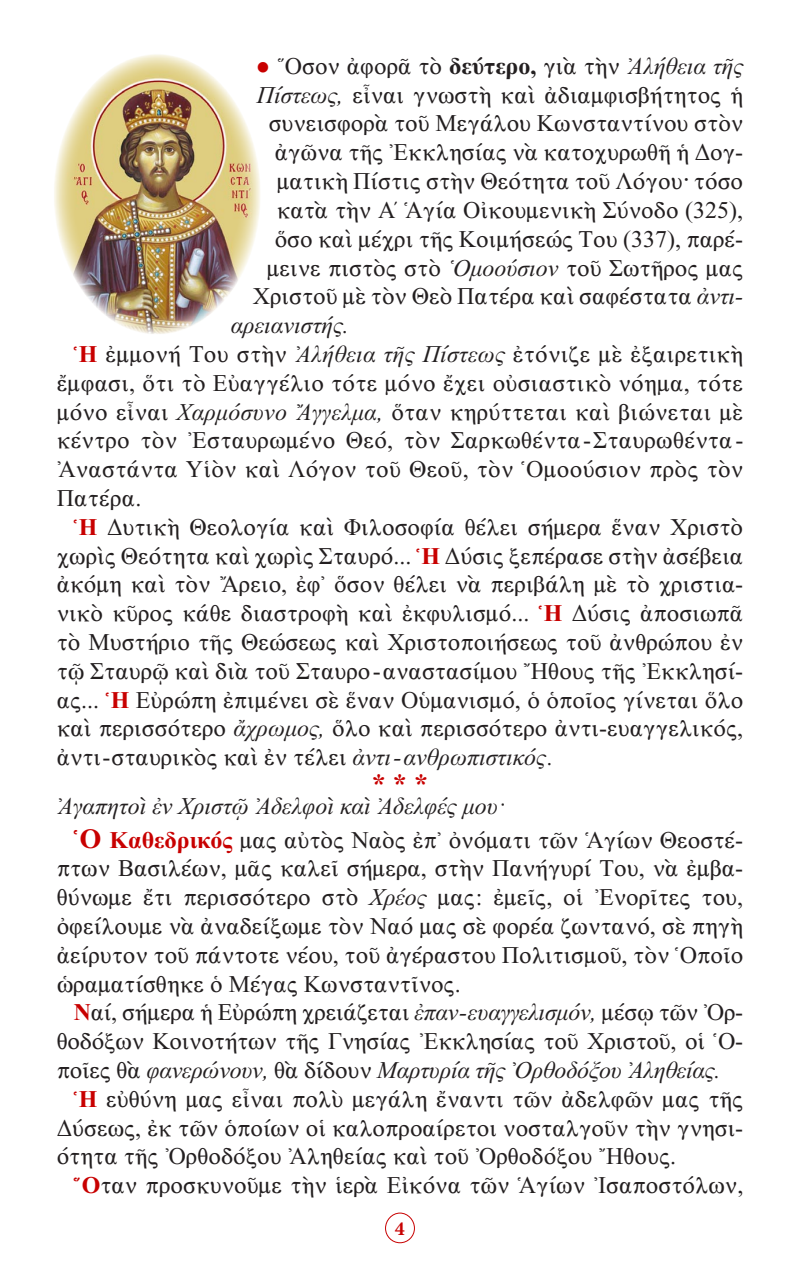
<style>
.page{position:relative;width:800px;height:1270px;background:#fff}
.page>*{position:absolute;margin:0;border:0;box-sizing:border-box;transform-origin:0 0}
.Asteriskoi{font:28px "CTOS New Times Bold Test 1";color:#c80000}
.t1{font:24px/28.8px "CTOS New Times Roman Test 1";color:#231f20;text-align:justify}
.t2{font:24px "CTOS New Times Italic Test 1";color:#231f20}
.t3{font:700 20px "Minion Pro";color:#c80000}
.s1{font-family:"Bookman Old Style";color:#c80000}
.s2{font-family:"CTOS New Times Bold Test 1"}
.s3{font-family:"CTOS New Times Italic Test 1"}
.s4{font-family:"CTOS New Times Bold Test 1";color:#c80000}
.s5{font-family:"CTOS New Times Bold Test 1";font-size:28px;color:#c80000}
.s6{font-family:"CTOS New Times Roman Test 1"}
</style>
<div class="page">
<div style="left:385px;top:1213px;width:30px;height:30px;border:1px solid #c80000;border-radius:50%"></div>
<img style="left:54px;top:54px;width:206px;height:280px">
<p class="t1" style="left:256px;top:52px;width:489px"><span class="s1">●</span> Ὅσον ἀφορᾶ τὸ <span class="s2">δεύτερο,</span> γιὰ τὴν <span class="s3">Ἀλήθεια τῆς</span></p>
<p class="t1" style="left:257px;top:80px;width:488px"><span class="s3">Πίστεως,</span> εἶναι γνωστὴ καὶ ἀδιαμφισβήτητος ἡ</p>
<p class="t1" style="left:269px;top:109px;width:476px">συνεισφορὰ τοῦ Μεγάλου Κωνσταντίνου στὸν</p>
<p class="t1" style="left:275px;top:138px;width:470px">ἀγῶνα τῆς Ἐκκλησίας νὰ κατοχυρωθῆ ἡ Δογ-</p>
<p class="t1" style="left:277px;top:167px;width:468px">ματικὴ Πίστις στὴν Θεότητα τοῦ Λόγου· τόσο</p>
<p class="t1" style="left:277px;top:196px;width:468px">κατὰ τὴν Α΄ Ἁγία Οἰκουμενικὴ Σύνοδο (325),</p>
<p class="t1" style="left:275px;top:224px;width:470px">ὅσο καὶ μέχρι τῆς Κοιμήσεώς Του (337), παρέ-</p>
<p class="t1" style="left:267px;top:253px;width:478px">μεινε πιστὸς στὸ <span class="s3">Ὁμοούσιον</span> τοῦ Σωτῆρος μας</p>
<p class="t1" style="left:253px;top:282px;width:492px">Χριστοῦ μὲ τὸν Θεὸ Πατέρα καὶ σαφέστατα <span class="s3">ἀντι-</span></p>
<p class="t2" style="left:231px;top:312px;width:120px">αρειανιστής.</p>
<p class="t1" style="left:57px;top:340px;width:688px;text-indent:17px"><span class="s4">Ἡ</span> ἐμμονή Του στὴν <span class="s3">Ἀλήθεια τῆς Πίστεως</span> ἐτόνιζε μὲ ἐξαιρετικὴ ἔμφασι, ὅτι τὸ Εὐαγγέλιο τότε μόνο ἔχει οὐσιαστικὸ νόημα, τότε μόνο εἶναι <span class="s3">Χαρμόσυνο Ἄγγελμα,</span> ὅταν κηρύττεται καὶ βιώνεται μὲ κέντρο τὸν Ἐσταυρωμένο Θεό, τὸν Σαρκωθέντα-Σταυρωθέντα-Ἀναστάντα Υἱὸν καὶ Λόγον τοῦ Θεοῦ, τὸν Ὁμοούσιον πρὸς τὸν Πατέρα.</p>
<p class="t1" style="left:57px;top:512px;width:688px;text-indent:17px"><span class="s4">Ἡ</span> Δυτικὴ Θεολογία καὶ Φιλοσοφία θέλει σήμερα ἕναν Χριστὸ χωρὶς Θεότητα καὶ χωρὶς Σταυρό... <span class="s4">Ἡ</span> Δύσις ξεπέρασε στὴν ἀσέβεια ἀκόμη καὶ τὸν Ἄρειο, ἐφ᾿ ὅσον θέλει νὰ περιβάλη μὲ τὸ χριστια&shy;νικὸ κῦρος κάθε διαστροφὴ καὶ ἐκφυλισμό... <span class="s4">Ἡ</span> Δύσις ἀποσιωπᾶ τὸ Μυστήριο τῆς Θεώσεως καὶ Χριστοποιήσεως τοῦ ἀνθρώπου ἐν τῷ Σταυρῷ καὶ διὰ τοῦ Σταυρο-αναστασίμου Ἤθους τῆς Ἐκκλησί&shy;ας... <span class="s4">Ἡ</span> Εὐρώπη ἐπιμένει σὲ ἕναν Οὑμανισμό, ὁ ὁποῖος γίνεται ὅλο καὶ περισσότερο <span class="s3">ἄχρωμος,</span> ὅλο καὶ περισσότερο ἀντι-ευαγγελικός, ἀντι-σταυρικὸς καὶ ἐν τέλει <span class="s3">ἀντι-ανθρωπιστικός.</span></p>
<p class="Asteriskoi" style="left:372px;top:768px;width:57px">* * *</p>
<p class="t2" style="left:57px;top:793px;width:451px">Ἀγαπητοὶ ἐν Χριστῷ Ἀδελφοὶ καὶ Ἀδελφές μου·</p>
<p class="t1" style="left:57px;top:825px;width:688px;text-indent:17px"><span class="s5">Ὁ</span> <span class="s4">Καθεδρικός</span> μας αὐτὸς Ναὸς ἐπ᾿ ὀνόματι τῶν Ἁγίων Θεοστέ&shy;πτων Βασιλέων, μᾶς καλεῖ σήμερα, στὴν Πανήγυρί Του, νὰ ἐμβα&shy;θύνωμε ἔτι περισσότερο στὸ <span class="s3">Χρέος</span> μας: ἐμεῖς, οἱ Ἐνορῖτες του, ὀφείλουμε νὰ ἀναδείξωμε τὸν Ναό μας σὲ φορέα ζωντανό, σὲ πηγὴ ἀείρυτον τοῦ πάντοτε νέου, τοῦ ἀγέραστου Πολιτισμοῦ, τὸν Ὁποῖο ὡραματίσθηκε ὁ Μέγας Κωνσταντῖνος.</p>
<p class="t1" style="left:74px;top:998px;width:671px"><span class="s4">Ν</span>αί, σήμερα ἡ Εὐρώπη χρειάζεται <span class="s3">ἐπαν-ευαγγελισμόν,</span> μέσῳ τῶν Ὀρ-</p>
<p class="t1" style="left:57px;top:1027px;width:688px">θοδόξων Κοινοτήτων τῆς Γνησίας Ἐκκλησίας τοῦ Χριστοῦ, οἱ Ὁ-</p>
<p class="t2" style="left:57px;top:1057px;width:665px"><span class="s6">ποῖες θὰ</span> φανερώνουν, <span class="s6">θὰ δίδουν</span> Μαρτυρία τῆς Ὀρθοδόξου Ἀληθείας.</p>
<p class="t1" style="left:57px;top:1084px;width:688px;text-indent:17px"><span class="s4">Ἡ</span> εὐθύνη μας εἶναι πολὺ μεγάλη ἔναντι τῶν ἀδελφῶν μας τῆς Δύσεως, ἐκ τῶν ὁποίων οἱ καλοπροαίρετοι νοσταλγοῦν τὴν γνησι&shy;ότητα τῆς Ὀρθοδόξου Ἀληθείας καὶ τοῦ Ὀρθοδόξου Ἤθους.</p>
<p class="t1" style="left:74px;top:1171px;width:671px"><span class="s4">Ὅ</span>ταν προσκυνοῦμε τὴν ἱερὰ Εἰκόνα τῶν Ἁγίων Ἰσαποστόλων,</p>
<p class="t3" style="left:395px;top:1214px;width:11px">4</p>
</div>
